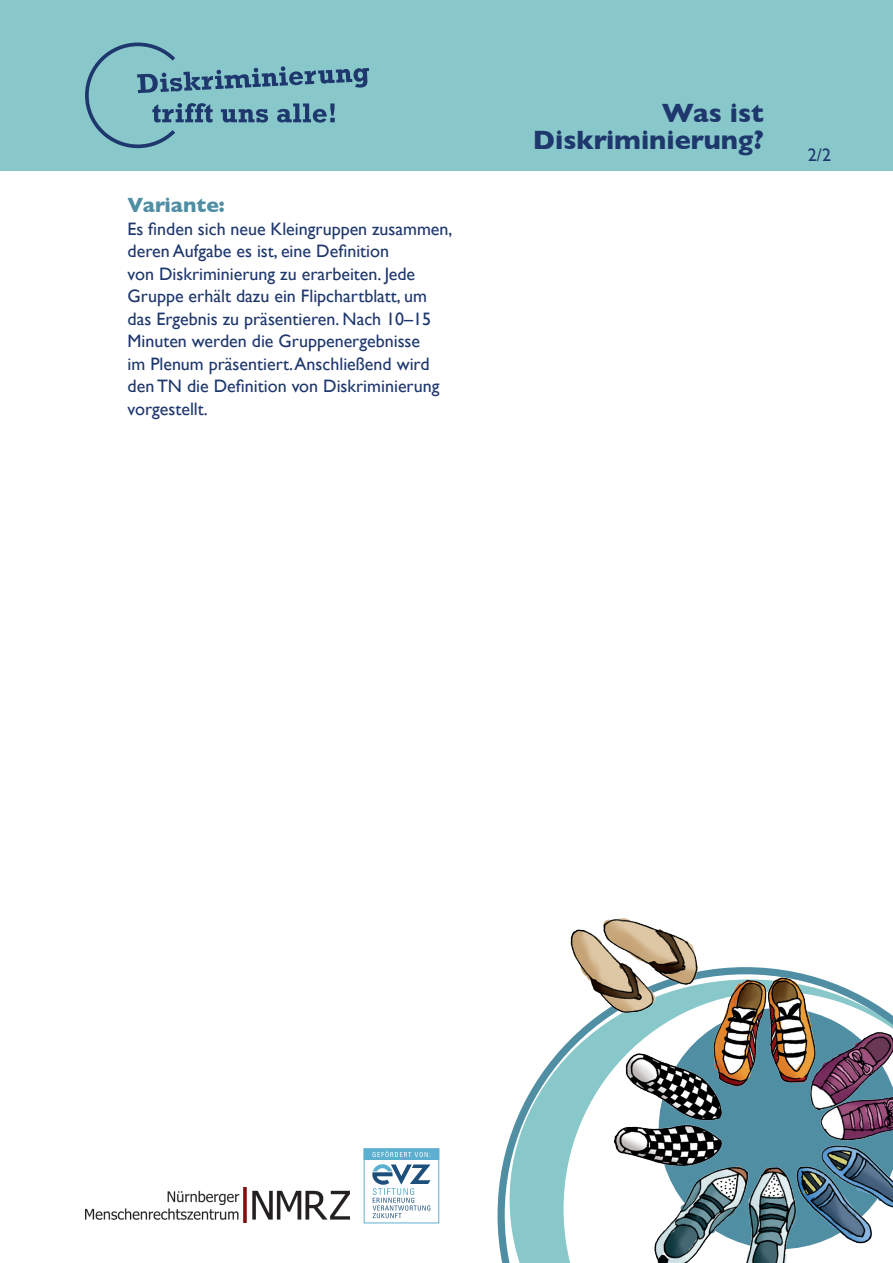
<style>
.page{position:relative;width:893px;height:1263px;background:#fff}
.page>*{position:absolute;margin:0;border:0;box-sizing:border-box;transform-origin:0 0}
.t1{font:700 27px/27px "Gill Sans";color:#1e376d;text-align:right}
.t2{font:700 21px "Gill Sans";color:#508ea4}
.t3{font:18px/22.5px "Gill Sans";color:#1e376d}
</style>
<div class="page">
<div style="left:0;top:0;width:893px;height:170px;background:#89c8ca"></div>
<svg style="left:85px;top:43px;width:284px;height:105px"></svg>
<svg style="left:497px;top:1062px;width:53px;height:201px"></svg>
<img style="left:550px;top:918px;width:343px;height:345px">
<img style="left:85px;top:1187px;width:265px;height:36px">
<div style="left:364px;top:1148px;width:75px;height:75px;border:1px solid #5dafcf"></div>
<div style="left:364px;top:1149px;width:75px;height:10px;background:#5dafcf"></div>
<div style="left:364px;top:1148px;width:75px;height:12px;border:1px solid #5dafcf"></div>
<svg style="left:372px;top:1151px;width:58px;height:6px"></svg>
<svg style="left:372px;top:1164px;width:59px;height:54px"></svg>
<p class="t2" style="left:128px;top:193px;width:99px">Variante:</p>
<p class="t3" style="left:128px;top:217px;width:326px">Es finden sich neue Kleingruppen zusammen, deren Aufgabe es ist, eine Definition<br>von Diskriminierung zu erarbeiten. Jede Gruppe erhält dazu ein Flipchartblatt, um das Ergebnis zu präsentieren. Nach 10–15<br>Minuten werden die Gruppenergebnisse<br>im Plenum präsentiert. Anschließend wird den TN die Definition von Diskriminierung vorgestellt.</p>
<h1 class="t1" style="left:533px;top:99px;width:232px">Was ist<br>Diskriminierung?</h1>
<p class="t3" style="left:808px;top:144px;width:25px">2/2</p>
</div>
